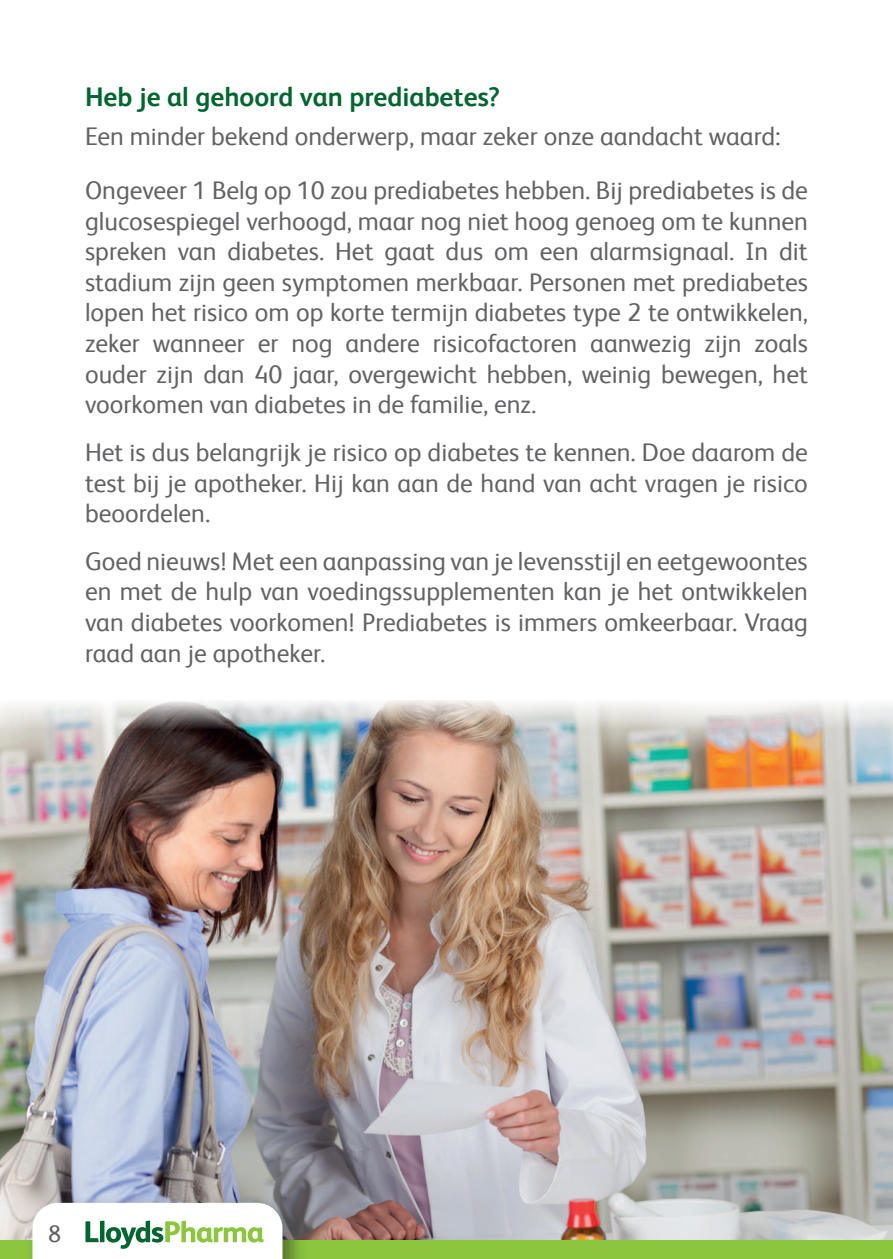
<style>
.page{position:relative;width:893px;height:1259px;background:#fff}
.page>*{position:absolute;margin:0;border:0;box-sizing:border-box;transform-origin:0 0}
.t1{font:700 27px "Lloyds Sans";color:#00652e}
.t2{font:25.5px/30.6px "Lloyds Sans";color:#636366;text-align:justify}
.t3{font:24px "Lloyds Sans";color:#636366}
</style>
<div class="page">
<img style="left:0;top:729px;width:893px;height:511px">
<div style="left:0;top:1240px;width:893px;height:19px;background:#8bc63e"></div>
<div style="left:25px;top:1195px;width:283px;height:64px;background:#231f20;opacity:.5"></div>
<svg style="left:32px;top:1202px;width:250px;height:57px"></svg>
<svg style="left:0;top:700px;width:893px;height:29px"></svg>
<p class="t1" style="left:85px;top:78px;width:417px">Heb je al gehoord van prediabetes?</p>
<p class="t2" style="left:85px;top:107px;width:724px;line-height:54px">Een minder bekend onderwerp, maar zeker onze aandacht waard:<br>Ongeveer 1 Belg op 10 zou prediabetes hebben. Bij prediabetes is de</p>
<p class="t2" style="left:85px;top:204px;width:724px">glucosespiegel verhoogd, maar nog niet hoog genoeg om te kunnen spreken van diabetes. Het gaat dus om een alarmsignaal. In dit stadium zijn geen symptomen merkbaar. Personen met prediabetes lopen het risico om op korte termijn diabetes type 2 te ontwikkelen, zeker wanneer er nog andere risicofactoren aanwezig zijn zoals ouder zijn dan 40 jaar, overgewicht hebben, weinig bewegen, het voorkomen van diabetes in de familie, enz.</p>
<p class="t2" style="left:85px;top:435px;width:724px">Het is dus belangrijk je risico op diabetes te kennen. Doe daarom de test bij je apotheker. Hij kan aan de hand van acht vragen je risico beoordelen.</p>
<p class="t2" style="left:85px;top:544px;width:724px">Goed nieuws! Met een aanpassing van je levensstijl en eetgewoontes en met de hulp van voedingssupplementen kan je het ontwikkelen van diabetes voorkomen! Prediabetes is immers omkeerbaar. Vraag raad aan je apotheker.</p>
<p class="t3" style="left:48px;top:1216px;width:15px">8</p>
</div>
